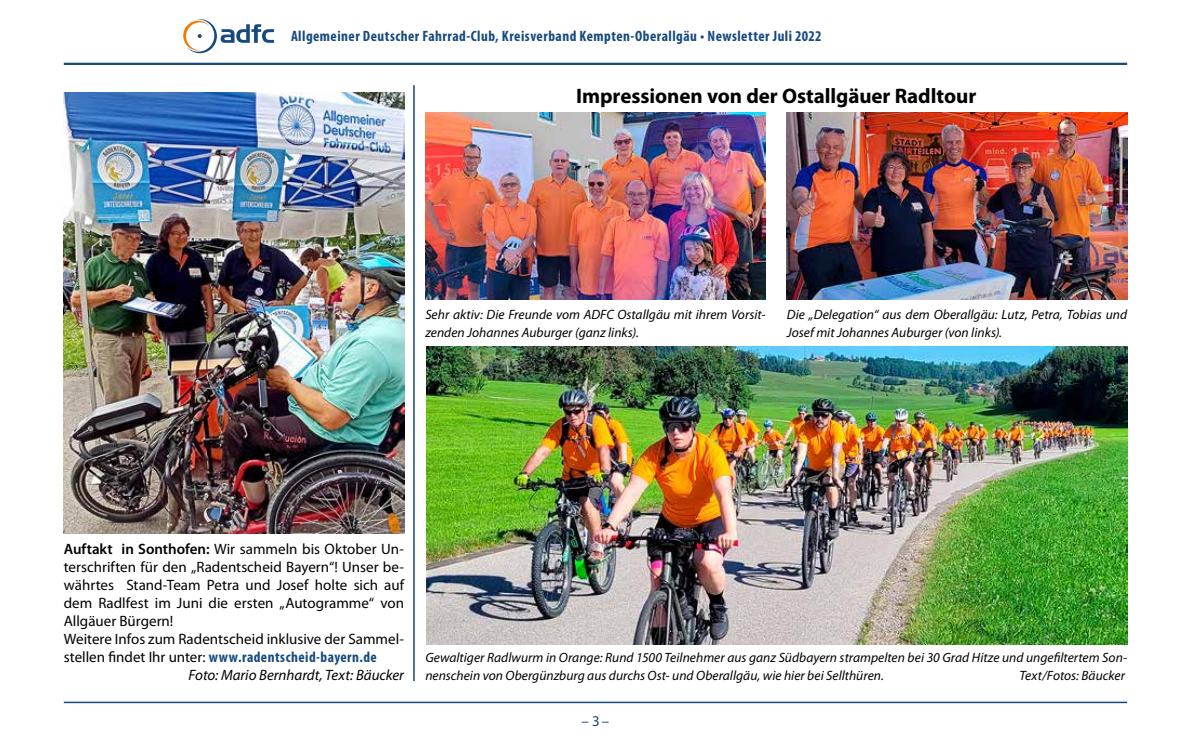
<style>
.page{position:relative;width:1191px;height:745px;background:#fff}
.page>*{position:absolute;margin:0;border:0;box-sizing:border-box;transform-origin:0 0}
.t1{font:700 21px "Myriad Pro";letter-spacing:-.005em;color:#000}
.t2{font:15px "Myriad Pro";color:#000}
.t3{font:700 condensed 15px "Myriad Pro";letter-spacing:.03em;color:#164a7e}
.t4{font:italic 15px "Myriad Pro";color:#000}
.t5{font:15px "Myriad Pro";color:#164a7e}
.t6{font:italic 13.5px/18px "Myriad Pro";letter-spacing:.005em;color:#000}
.s1{font-weight:600}
.s2{font-weight:400;font-stretch:normal;color:#000}
</style>
<div class="page">
<hr style="left:64px;top:63px;width:1063px;height:2px;background:#164a7e">
<hr style="left:64px;top:701px;width:1063px;height:1px;background:#164a7e">
<svg style="left:183px;top:19px;width:91px;height:34px"></svg>
<hr style="left:413px;top:85px;width:2px;height:595px;background:#164a7e">
<img style="left:64px;top:92px;width:340px;height:440px">
<img style="left:425px;top:113px;width:340px;height:187px">
<img style="left:787px;top:113px;width:340px;height:187px">
<img style="left:426px;top:347px;width:701px;height:297px">
<p class="t3" style="left:291px;top:27px;width:532px">Allgemeiner Deutscher Fahrrad-Club, Kreisverband Kempten-Oberallgäu • Newsletter Juli 2022</p>
<h1 class="t1" style="left:576px;top:82px;width:401px">Impressionen von der Ostallgäuer Radltour</h1>
<p class="t6" style="left:425px;top:305px;width:342px">Sehr aktiv: Die Freunde vom ADFC Ostallgäu mit ihrem Vorsit&shy;zenden Johannes Auburger (ganz links).</p>
<p class="t6" style="left:787px;top:305px;width:342px">Die „Delegation“ aus dem Oberallgäu: Lutz, Petra, Tobias und<br>Josef mit Johannes Auburger (von links).</p>
<p class="t2" style="left:64px;top:539px;width:342px"><span class="s1">Auftakt in Sonthofen:</span> Wir sammeln bis Oktober Un-</p>
<p class="t2" style="left:64px;top:557px;width:342px">terschriften für den „Radentscheid Bayern“! Unser be-</p>
<p class="t2" style="left:64px;top:575px;width:342px">währtes Stand-Team Petra und Josef holte sich auf</p>
<p class="t2" style="left:64px;top:593px;width:342px">dem Radlfest im Juni die ersten „Autogramme“ von</p>
<p class="t2" style="left:64px;top:611px;width:111px">Allgäuer Bürgern!</p>
<p class="t2" style="left:64px;top:629px;width:342px">Weitere Infos zum Radentscheid inklusive der Sammel-</p>
<p class="t3" style="left:64px;top:647px;width:314px"><span class="s2">stellen findet Ihr unter:</span> www.radentscheid-bayern.de</p>
<p class="t4" style="left:188px;top:665px;width:217px">Foto: Mario Bernhardt, Text: Bäucker</p>
<p class="t6" style="left:425px;top:647px;width:703px">Gewaltiger Radlwurm in Orange: Rund 1500 Teilnehmer aus ganz Südbayern strampelten bei 30 Grad Hitze und ungefiltertem Son&shy;nenschein von Obergünzburg aus durchs Ost- und Oberallgäu, wie hier bei Sellthüren.</p>
<p class="t6" style="left:1019px;top:665px;width:107px">Text/Fotos: Bäucker</p>
<p class="t5" style="left:581px;top:711px;width:29px">– 3–</p>
</div>
